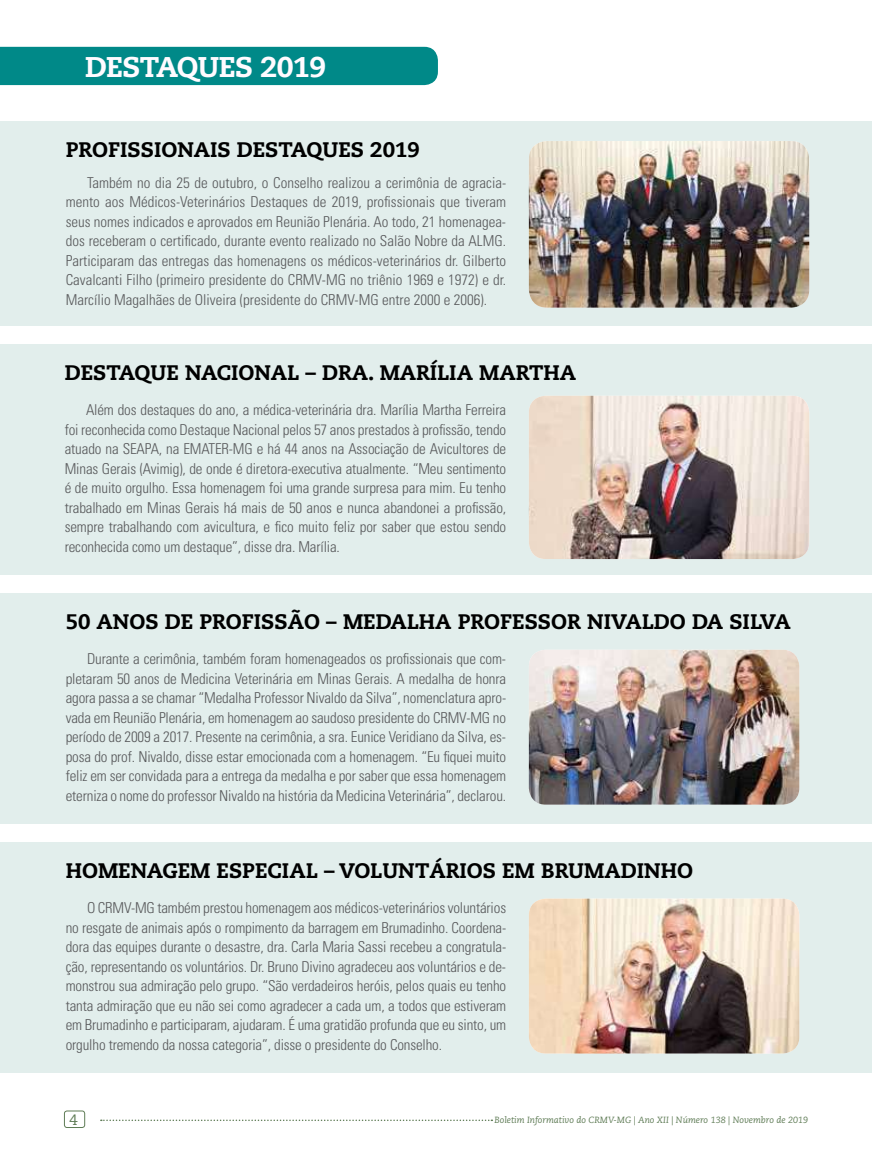
<style>
.page{position:relative;width:872px;height:1170px;background:#fff}
.page>*{position:absolute;margin:0;border:0;box-sizing:border-box;transform-origin:0 0}
.t1{font:800 30px "Caecilia";color:#fff}
.t2{font:800 28.5px "Caecilia";letter-spacing:-.02em;color:#fffbff}
.t3{font:800 21px "Caecilia";color:#000}
.t4{font:300 condensed 15px/19.5px "Univers LT Std";letter-spacing:-.01em;color:#58595b;text-align:justify}
.t5{font:15px "Caecilia LT";color:#5f7c56}
.t6{font:italic 9px "Caecilia LT Std";color:#5f7c56}
</style>
<div class="page">
<svg style="left:101px;top:1119px;width:391px;height:1px"></svg>
<div style="left:64px;top:1110px;width:21px;height:17px;border:1px solid #5f7c56;border-radius:3px"></div>
<div style="left:0;top:47px;width:438px;height:38px;background:#008988"></div>
<div style="left:0;top:122px;width:872px;height:204px;background:#e2eeec"></div>
<img style="left:529px;top:141px;width:280px;height:166px">
<div style="left:0;top:345px;width:872px;height:230px;background:#e2eeec"></div>
<img style="left:529px;top:396px;width:280px;height:163px">
<div style="left:0;top:593px;width:872px;height:230px;background:#e2eeec"></div>
<img style="left:529px;top:649px;width:270px;height:155px">
<div style="left:0;top:842px;width:872px;height:230px;background:#e2eeec"></div>
<img style="left:529px;top:898px;width:270px;height:155px">
<h2 class="t2" style="left:85px;top:49px;width:243px">DESTAQUES 2019</h2>
<h1 class="t1" style="left:85px;top:56px;width:230px">Conselho Ativo</h1>
<h3 class="t3" style="left:66px;top:137px;width:356px">PROFISSIONAIS DESTAQUES 2019</h3>
<p class="t4" style="left:66px;top:173px;width:442px;text-indent:21px">Também no dia 25 de outubro, o Conselho realizou a cerimônia de agracia&shy;mento aos Médicos-Veterinários Destaques de 2019, profissionais que tiveram seus nomes indicados e aprovados em Reunião Plenária. Ao todo, 21 homenagea&shy;dos receberam o certificado, durante evento realizado no Salão Nobre da ALMG.<br>Participaram das entregas das homenagens os médicos-veterinários dr. Gilberto Cavalcanti Filho (primeiro presidente do CRMV-MG no triênio 1969 e 1972) e dr.<br>Marcílio Magalhães de Oliveira (presidente do CRMV-MG entre 2000 e 2006).</p>
<h3 class="t3" style="left:65px;top:360px;width:513px">DESTAQUE NACIONAL – DRA. MARÍLIA MARTHA</h3>
<p class="t4" style="left:65px;top:400px;width:443px;text-indent:21px">Além dos destaques do ano, a médica-veterinária dra. Marília Martha Ferreira foi reconhecida como Destaque Nacional pelos 57 anos prestados à profissão, tendo atuado na SEAPA, na EMATER-MG e há 44 anos na Associação de Avicultores de Minas Gerais (Avimig), de onde é diretora-executiva atualmente. “Meu sentimento é de muito orgulho. Essa homenagem foi uma grande surpresa para mim. Eu tenho trabalhado em Minas Gerais há mais de 50 anos e nunca abandonei a profissão, sempre trabalhando com avicultura, e fico muito feliz por saber que estou sendo reconhecida como um destaque”, disse dra. Marília.</p>
<h3 class="t3" style="left:66px;top:608px;width:726px">50 ANOS DE PROFISSÃO – MEDALHA PROFESSOR NIVALDO DA SILVA</h3>
<p class="t4" style="left:66px;top:649px;width:442px;text-indent:21px">Durante a cerimônia, também foram homenageados os profissionais que com&shy;pletaram 50 anos de Medicina Veterinária em Minas Gerais. A medalha de honra agora passa a se chamar “Medalha Professor Nivaldo da Silva”, nomenclatura apro&shy;vada em Reunião Plenária, em homenagem ao saudoso presidente do CRMV-MG no período de 2009 a 2017. Presente na cerimônia, a sra. Eunice Veridiano da Silva, es&shy;posa do prof. Nivaldo, disse estar emocionada com a homenagem. “Eu fiquei muito feliz em ser convidada para a entrega da medalha e por saber que essa homenagem eterniza o nome do professor Nivaldo na história da Medicina Veterinária”, declarou.</p>
<h3 class="t3" style="left:66px;top:857px;width:629px">HOMENAGEM ESPECIAL – VOLUNTÁRIOS EM BRUMADINHO</h3>
<p class="t4" style="left:66px;top:898px;width:442px;text-indent:21px">O CRMV-MG também prestou homenagem aos médicos-veterinários voluntários no resgate de animais após o rompimento da barragem em Brumadinho. Coordena&shy;dora das equipes durante o desastre, dra. Carla Maria Sassi recebeu a congratula&shy;ção, representando os voluntários. Dr. Bruno Divino agradeceu aos voluntários e de&shy;monstrou sua admiração pelo grupo. “São verdadeiros heróis, pelos quais eu tenho tanta admiração que eu não sei como agradecer a cada um, a todos que estiveram em Brumadinho e participaram, ajudaram. É uma gratidão profunda que eu sinto, um orgulho tremendo da nossa categoria”, disse o presidente do Conselho.</p>
<p class="t5" style="left:70px;top:1111px;width:10px">4</p>
<p class="t6" style="left:494px;top:1114px;width:315px">Boletim Informativo do CRMV-MG | Ano XII | Número 138 | Novembro de 2019</p>
</div>
